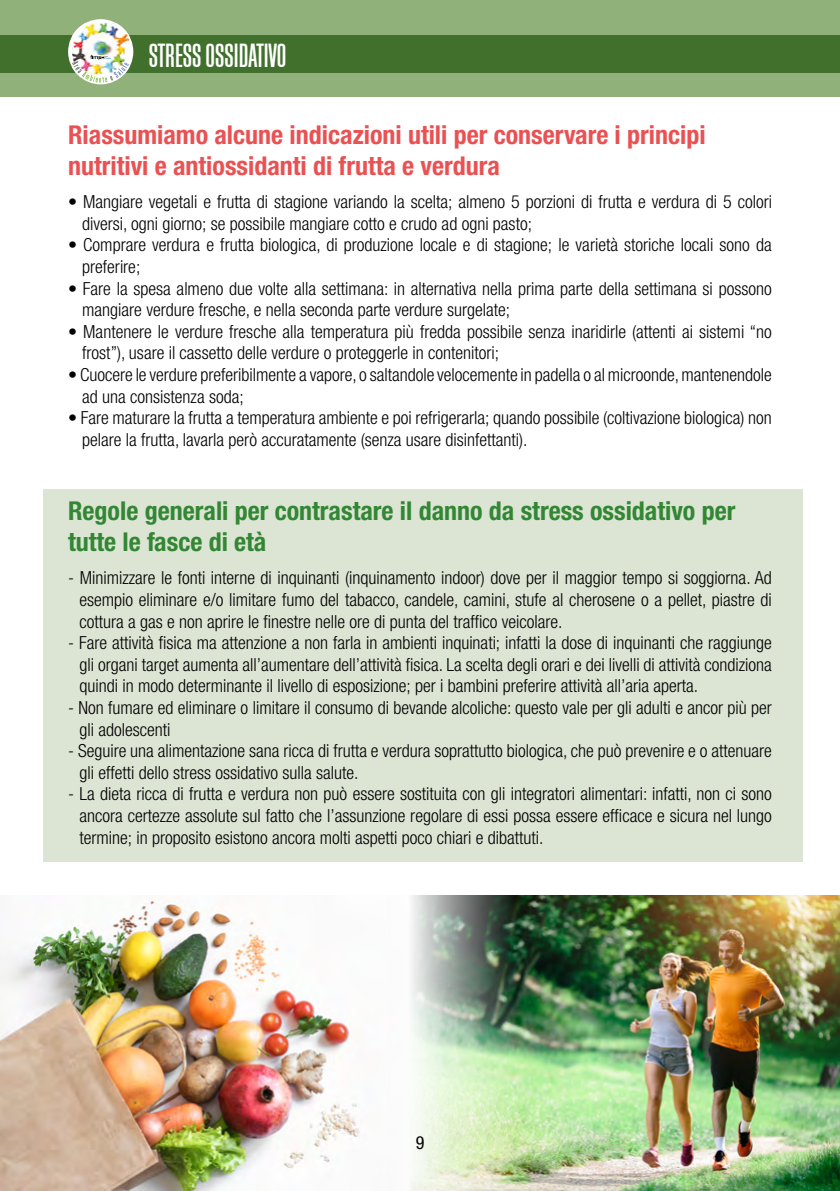
<style>
.page{position:relative;width:840px;height:1191px;background:#fff}
.page>*{position:absolute;margin:0;border:0;box-sizing:border-box;transform-origin:0 0}
.t1{font:34.8px "Block Gothic RR Medium Extra Cond";color:#fff}
.t2{font:700 condensed 26px/31.2px "Helvetica Neue LT Std";color:#ea5153}
.t3{font:700 condensed 26px/31.2px "Helvetica Neue LT Std";color:#328734}
.t4{font:300 condensed 18px/21.6px "Helvetica Neue LT Std";color:#000}
.t5{font:condensed 18px "Helvetica Neue LT Std";color:#000}
</style>
<div class="page">
<hr style="left:839px;top:0;width:1px;height:97px;background:#91b17a">
<div style="left:0;top:0;width:839px;height:97px;background:#91b17a"></div>
<div style="left:0;top:35px;width:839px;height:38px;background:#416f2c"></div>
<div style="left:68px;top:19px;width:65px;height:65px;background:#fff;border-radius:50%"></div>
<img style="left:72px;top:23px;width:57px;height:32px">
<svg style="left:72px;top:55px;width:57px;height:28px"></svg>
<img style="left:0;top:897px;width:362px;height:294px">
<img style="left:411px;top:895px;width:428px;height:296px">
<div style="left:43px;top:489px;width:759px;height:372px;background:#dce4d3"></div>
<h1 class="t1" style="left:149px;top:37px;width:139px">STRESS OSSIDATIVO</h1>
<h2 class="t2" style="left:68px;top:119px;width:638px">Riassumiamo alcune indicazioni utili per conservare i principi nutritivi e antiossidanti di frutta e verdura</h2>
<p class="t4" style="left:82px;top:191px;width:690px;text-indent:-14px">• Mangiare vegetali e frutta di stagione variando la scelta; almeno 5 porzioni di frutta e verdura di 5 colori diversi, ogni giorno; se possibile mangiare cotto e crudo ad ogni pasto;</p>
<p class="t4" style="left:82px;top:234px;width:690px;text-indent:-14px">• Comprare verdura e frutta biologica, di produzione locale e di stagione; le varietà storiche locali sono da preferire;</p>
<p class="t4" style="left:82px;top:277px;width:690px;text-indent:-14px">• Fare la spesa almeno due volte alla settimana: in alternativa nella prima parte della settimana si possono mangiare verdure fresche, e nella seconda parte verdure surgelate;</p>
<p class="t4" style="left:82px;top:320px;width:690px;text-indent:-14px">• Mantenere le verdure fresche alla temperatura più fredda possibile senza inaridirle (attenti ai sistemi “no frost”), usare il cassetto delle verdure o proteggerle in contenitori;</p>
<p class="t4" style="left:82px;top:363px;width:690px;text-indent:-14px">• Cuocere le verdure preferibilmente a vapore, o saltandole velocemente in padella o al microonde, mantenendole ad una consistenza soda;</p>
<p class="t4" style="left:82px;top:407px;width:690px;text-indent:-14px">• Fare maturare la frutta a temperatura ambiente e poi refrigerarla; quando possibile (coltivazione biologica) non pelare la frutta, lavarla però accuratamente (senza usare disinfettanti).</p>
<h2 class="t3" style="left:68px;top:495px;width:668px">Regole generali per contrastare il danno da stress ossidativo per tutte le fasce di età</h2>
<p class="t4" style="left:79px;top:567px;width:693px;text-align:justify;text-indent:-11px">- Minimizzare le fonti interne di inquinanti (inquinamento indoor) dove per il maggior tempo si soggiorna. Ad esempio eliminare e/o limitare fumo del tabacco, candele, camini, stufe al cherosene o a pellet, piastre di cottura a gas e non aprire le finestre nelle ore di punta del traffico veicolare.</p>
<p class="t4" style="left:79px;top:632px;width:693px;text-align:justify;text-indent:-11px">- Fare attività fisica ma attenzione a non farla in ambienti inquinati; infatti la dose di inquinanti che raggiunge gli organi target aumenta all’aumentare dell’attività fisica. La scelta degli orari e dei livelli di attività condiziona quindi in modo determinante il livello di esposizione; per i bambini preferire attività all’aria aperta.</p>
<p class="t4" style="left:79px;top:696px;width:693px;text-indent:-11px">- Non fumare ed eliminare o limitare il consumo di bevande alcoliche: questo vale per gli adulti e ancor più per gli adolescenti</p>
<p class="t4" style="left:79px;top:740px;width:693px;text-indent:-11px">- Seguire una alimentazione sana ricca di frutta e verdura soprattutto biologica, che può prevenire e o attenuare gli effetti dello stress ossidativo sulla salute.</p>
<p class="t4" style="left:79px;top:783px;width:693px;text-align:justify;text-indent:-11px">- La dieta ricca di frutta e verdura non può essere sostituita con gli integratori alimentari: infatti, non ci sono ancora certezze assolute sul fatto che l’assunzione regolare di essi possa essere efficace e sicura nel lungo termine; in proposito esistono ancora molti aspetti poco chiari e dibattuti.</p>
<p class="t5" style="left:415px;top:1132px;width:10px">9</p>
</div>
